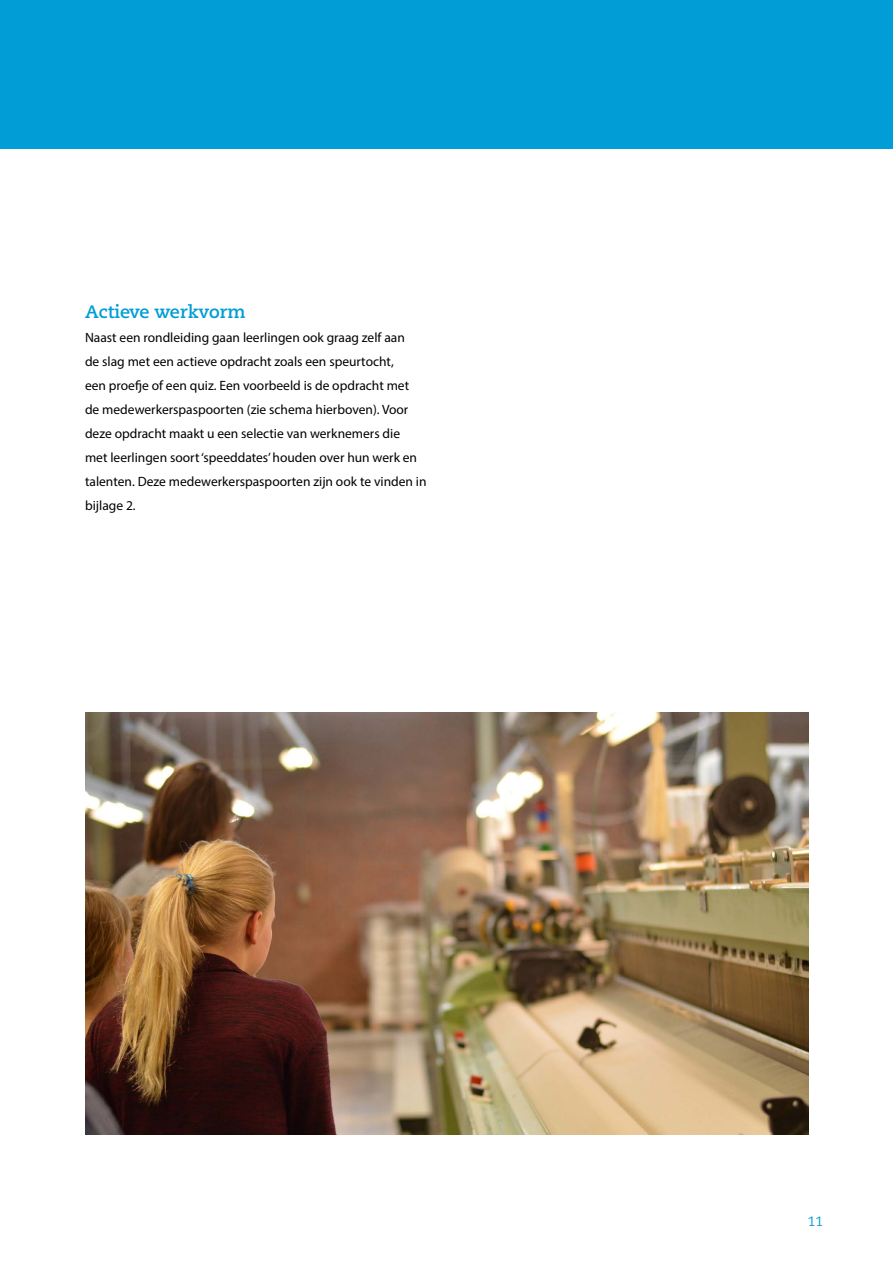
<style>
.page{position:relative;width:893px;height:1263px;background:#fff}
.page>*{position:absolute;margin:0;border:0;box-sizing:border-box;transform-origin:0 0}
.t1{font:700 18px "Caecilia LT Pro 75";color:#009dd6}
.t2{font:13.5px/24px "Myriad Pro";color:#000}
.t3{font:13.5px "Caecilia LT Pro 55 Roman";color:#009dd6}
</style>
<div class="page">
<div style="left:0;top:0;width:893px;height:149px;background:#009dd6"></div>
<img style="left:85px;top:712px;width:723px;height:422px">
<h1 class="t1" style="left:85px;top:299px;width:162px">Actieve werkvorm</h1>
<p class="t2" style="left:85px;top:325px;width:343px">Naast een rondleiding gaan leerlingen ook graag zelf aan<br>de slag met een actieve opdracht zoals een speurtocht,<br>een proefje of een quiz. Een voorbeeld is de opdracht met de medewerkerspaspoorten (zie schema hierboven). Voor deze opdracht maakt u een selectie van werknemers die<br>met leerlingen soort ‘speeddates’ houden over hun werk en talenten. Deze medewerkerspaspoorten zijn ook te vinden in bijlage 2.</p>
<p class="t3" style="left:808px;top:1212px;width:17px">11</p>
</div>
